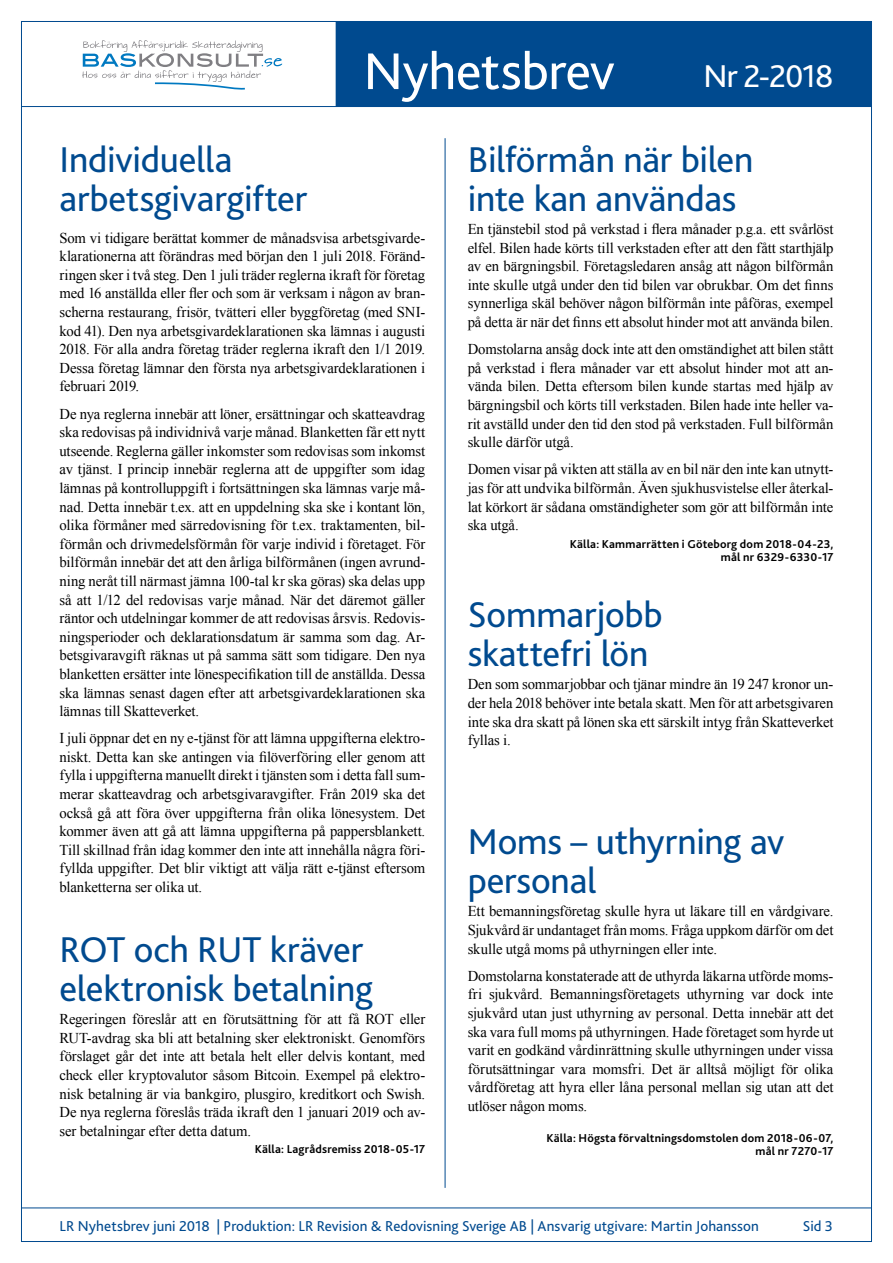
<style>
.page{position:relative;width:893px;height:1263px;background:#fff}
.page>*{position:absolute;margin:0;border:0;box-sizing:border-box;transform-origin:0 0}
.t1{font:54px "Bliss 2";letter-spacing:-.01em;color:#fff}
.t2{font:37.5px/39px "Bliss 2";letter-spacing:-.005em;color:#004a8f}
.t3{font:33px "Bliss 2";letter-spacing:-.035em;color:#fff}
.t4{font:15px/18.6px "Times New Roman";letter-spacing:-.01em;color:#000;text-align:justify}
.t5{font:15px "Bliss 2";letter-spacing:.005em;color:#004a8f}
.t6{font:700 12px/13.5px "Bliss 2";letter-spacing:.015em;color:#000;text-align:right}
</style>
<div class="page">
<hr style="left:21px;top:106px;width:851px;height:1px;background:#004a8f">
<div style="left:336px;top:21px;width:536px;height:85px;background:#004a8f"></div>
<hr style="left:21px;top:1208px;width:851px;height:1px;background:#004a8f">
<hr style="left:445px;top:138px;width:1px;height:1050px;background:#004a8f">
<svg style="left:82px;top:40px;width:200px;height:49px"></svg>
<h1 class="t1" style="left:364px;top:38px;width:253px">Nyhetsbrev</h1>
<h3 class="t3" style="left:703px;top:55px;width:132px">Nr 2-2018</h3>
<h2 class="t2" style="left:60px;top:139px;width:249px">Individuella arbetsgivargifter</h2>
<p class="t4" style="left:60px;top:228px;width:367px">Som vi tidigare berättat kommer de månadsvisa arbetsgivarde&shy;klarationerna att förändras med början den 1 juli 2018. Föränd&shy;ringen sker i två steg. Den 1 juli träder reglerna ikraft för företag med 16 anställda eller fler och som är verksam i någon av bran&shy;scherna restaurang, frisör, tvätteri eller byggföretag (med SNI&shy;kod 41). Den nya arbetsgivardeklarationen ska lämnas i augusti 2018. För alla andra företag träder reglerna ikraft den 1/1 2019.<br>Dessa företag lämnar den första nya arbetsgivardeklarationen i februari 2019.</p>
<p class="t4" style="left:60px;top:404px;width:367px">De nya reglerna innebär att löner, ersättningar och skatteavdrag ska redovisas på individnivå varje månad. Blanketten får ett nytt utseende. Reglerna gäller inkomster som redovisas som inkomst av tjänst. I princip innebär reglerna att de uppgifter som idag lämnas på kontrolluppgift i fortsättningen ska lämnas varje må&shy;nad. Detta innebär t.ex. att en uppdelning ska ske i kontant lön, olika förmåner med särredovisning för t.ex. traktamenten, bil&shy;förmån och drivmedelsförmån för varje individ i företaget. För bilförmån innebär det att den årliga bilförmånen (ingen avrund&shy;ning neråt till närmast jämna 100-tal kr ska göras) ska delas upp så att 1/12 del redovisas varje månad. När det däremot gäller räntor och utdelningar kommer de att redovisas årsvis. Redovis&shy;ningsperioder och deklarationsdatum är samma som dag. Ar&shy;betsgivaravgift räknas ut på samma sätt som tidigare. Den nya blanketten ersätter inte lönespecifikation till de anställda. Dessa ska lämnas senast dagen efter att arbetsgivardeklarationen ska lämnas till Skatteverket.</p>
<p class="t4" style="left:60px;top:729px;width:367px">I juli öppnar det en ny e-tjänst för att lämna uppgifterna elektro&shy;niskt. Detta kan ske antingen via filöverföring eller genom att fylla i uppgifterna manuellt direkt i tjänsten som i detta fall sum&shy;merar skatteavdrag och arbetsgivaravgifter. Från 2019 ska det också gå att föra över uppgifterna från olika lönesystem. Det kommer även att gå att lämna uppgifterna på pappersblankett.<br>Till skillnad från idag kommer den inte att innehålla några föri&shy;fyllda uppgifter. Det blir viktigt att välja rätt e-tjänst eftersom blanketterna ser olika ut.</p>
<h2 class="t2" style="left:60px;top:929px;width:315px">ROT och RUT kräver elektronisk betalning</h2>
<p class="t4" style="left:60px;top:1010px;width:367px">Regeringen föreslår att en förutsättning för att få ROT eller RUT-avdrag ska bli att betalning sker elektroniskt. Genomförs förslaget går det inte att betala helt eller delvis kontant, med check eller kryptovalutor såsom Bitcoin. Exempel på elektro&shy;nisk betalning är via bankgiro, plusgiro, kreditkort och Swish.<br>De nya reglerna föreslås träda ikraft den 1 januari 2019 och av&shy;ser betalningar efter detta datum.</p>
<p class="t6" style="left:255px;top:1142px;width:172px">Källa: Lagrådsremiss 2018-05-17</p>
<h2 class="t2" style="left:468px;top:139px;width:287px">Bilförmån när bilen inte kan användas</h2>
<p class="t4" style="left:468px;top:219px;width:367px">En tjänstebil stod på verkstad i flera månader p.g.a. ett svårlöst elfel. Bilen hade körts till verkstaden efter att den fått starthjälp av en bärgningsbil. Företagsledaren ansåg att någon bilförmån inte skulle utgå under den tid bilen var obrukbar. Om det finns synnerliga skäl behöver någon bilförmån inte påföras, exempel på detta är när det finns ett absolut hinder mot att använda bilen.</p>
<p class="t4" style="left:468px;top:340px;width:367px">Domstolarna ansåg dock inte att den omständighet att bilen stått på verkstad i flera månader var ett absolut hinder mot att an&shy;vända bilen. Detta eftersom bilen kunde startas med hjälp av bärgningsbil och körts till verkstaden. Bilen hade inte heller va&shy;rit avställd under den tid den stod på verkstaden. Full bilförmån skulle därför utgå.</p>
<p class="t4" style="left:468px;top:460px;width:367px">Domen visar på vikten att ställa av en bil när den inte kan utnytt&shy;jas för att undvika bilförmån. Även sjukhusvistelse eller återkal&shy;lat körkort är sådana omständigheter som gör att bilförmån inte ska utgå.</p>
<p class="t6" style="left:570px;top:537px;width:265px">Källa: Kammarrätten i Göteborg dom 2018-04-23, mål nr 6329-6330-17</p>
<h2 class="t2" style="left:468px;top:594px;width:196px">Sommarjobb skattefri lön</h2>
<p class="t4" style="left:468px;top:675px;width:367px">Den som sommarjobbar och tjänar mindre än 19 247 kronor un&shy;der hela 2018 behöver inte betala skatt. Men för att arbetsgivaren inte ska dra skatt på lönen ska ett särskilt intyg från Skatteverket fyllas i.</p>
<h2 class="t2" style="left:468px;top:821px;width:318px">Moms – uthyrning av personal</h2>
<p class="t4" style="left:468px;top:902px;width:367px">Ett bemanningsföretag skulle hyra ut läkare till en vårdgivare.<br>Sjukvård är undantaget från moms. Fråga uppkom därför om det skulle utgå moms på uthyrningen eller inte.</p>
<p class="t4" style="left:468px;top:966px;width:367px">Domstolarna konstaterade att de uthyrda läkarna utförde moms&shy;fri sjukvård. Bemanningsföretagets uthyrning var dock inte sjukvård utan just uthyrning av personal. Detta innebär att det ska vara full moms på uthyrningen. Hade företaget som hyrde ut varit en godkänd vårdinrättning skulle uthyrningen under vissa förutsättningar vara momsfri. Det är alltså möjligt för olika vårdföretag att hyra eller låna personal mellan sig utan att det utlöser någon moms.</p>
<p class="t6" style="left:546px;top:1131px;width:288px">Källa: Högsta förvaltningsdomstolen dom 2018-06-07, mål nr 7270-17</p>
<p class="t5" style="left:60px;top:1217px;width:701px">LR Nyhetsbrev juni 2018 | Produktion: LR Revision &amp; Redovisning Sverige AB | Ansvarig utgivare: Martin Johansson</p>
<p class="t5" style="left:803px;top:1217px;width:32px">Sid 3</p>
</div>
